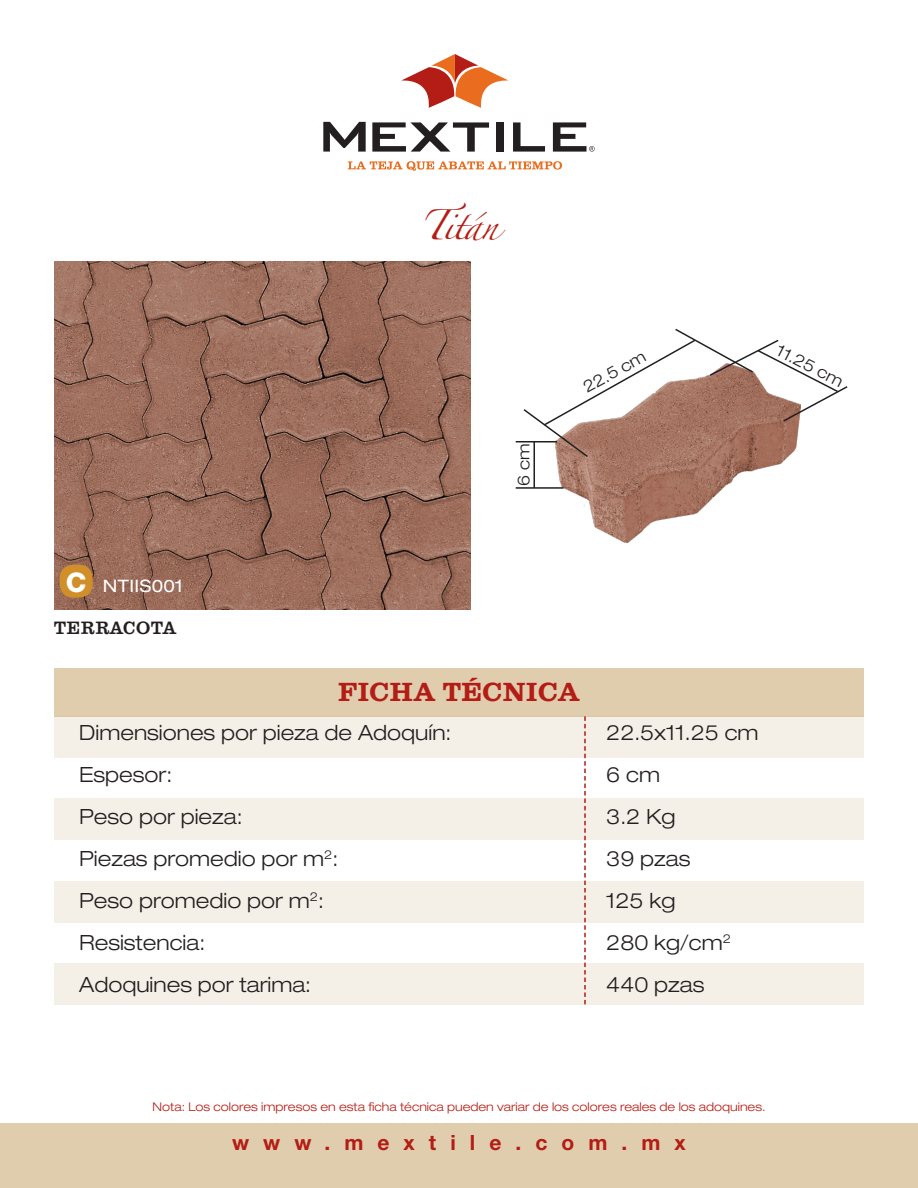
<style>
.page{position:relative;width:918px;height:1188px;background:#fff}
.page>*{position:absolute;margin:0;border:0;box-sizing:border-box;transform-origin:0 0}
.t1{font:800 27.15px "Helvetica Neue";color:#fff}
.t2{font:700 27px "Clarendon Com";color:#b41d15}
.t3{font:27px "Zapfino";color:#b41d15}
.t4{font:300 expanded 21px/42px "Helvetica Neue";color:#231f20}
.t5{font:700 21px "Helvetica Neue";letter-spacing:.67em;color:#b41d15}
.t6{font:500 18.45px "Clarendon Com";letter-spacing:.025em;color:#231f20}
.t7{font:expanded 17.25px "Helvetica Neue";letter-spacing:.025em;color:#fff}
.t8{font:300 expanded 16.5px "Helvetica Neue";color:#231f20}
.t9{font:300 expanded 12px "Helvetica Neue";color:#b41d15}
</style>
<div class="page">
<img style="left:556px;top:459px;width:230px;height:84px">
<img style="left:54px;top:262px;width:416px;height:347px">
<div style="left:54px;top:668px;width:810px;height:48px;background:#e0cdae"></div>
<div style="left:54px;top:716px;width:810px;height:42px;background:#f5f0e7"></div>
<div style="left:54px;top:799px;width:810px;height:41px;background:#f5f0e7"></div>
<div style="left:54px;top:881px;width:810px;height:41px;background:#f5f0e7"></div>
<div style="left:54px;top:963px;width:810px;height:41px;background:#f5f0e7"></div>
<svg style="left:401px;top:54px;width:108px;height:54px"></svg>
<svg style="left:323px;top:122px;width:43px;height:30px"></svg>
<div style="left:496px;top:122px;width:8px;height:30px;background:#231f20"></div>
<svg style="left:513px;top:122px;width:32px;height:30px"></svg>
<svg style="left:372px;top:122px;width:117px;height:30px"></svg>
<svg style="left:348px;top:161px;width:214px;height:10px"></svg>
<svg style="left:553px;top:122px;width:42px;height:30px"></svg>
<svg style="left:584px;top:716px;width:2px;height:288px"></svg>
<div style="left:60px;top:565px;width:33px;height:33px;background:#d18f29;border-radius:14px"></div>
<svg style="left:522px;top:328px;width:326px;height:131px"></svg>
<hr style="left:516px;top:441px;width:41px;height:1px;background:#231f20">
<hr style="left:516px;top:487px;width:48px;height:2px;background:#231f20">
<hr style="left:533px;top:442px;width:2px;height:46px;background:#231f20">
<div style="left:0;top:1123px;width:918px;height:65px;background:#e0cdae"></div>
<p class="t3" style="left:420px;top:214px;width:80px">Titán</p>
<p class="t8" style="left:514px;top:486px;width:44px;rotate:-90deg">6 cm</p>
<p class="t8" style="left:580px;top:380px;width:70px;rotate:-29deg">22.5 cm</p>
<p class="t8" style="left:782px;top:340px;width:74px;rotate:27deg">11.25 cm</p>
<p class="t1" style="left:66px;top:566px;width:22px">C</p>
<p class="t7" style="left:103px;top:575px;width:82px">NTIIS001</p>
<p class="t6" style="left:54px;top:618px;width:124px">TERRACOTA</p>
<p class="t2" style="left:338px;top:677px;width:244px">FICHA TÉCNICA</p>
<p class="t4" style="left:79px;top:711px;width:374px">Dimensiones por pieza de Adoquín:<br>Espesor:<br>Peso por pieza:<br>Piezas promedio por m<sup>2</sup>:<br>Peso promedio por m<sup>2</sup>:<br>Resistencia:<br>Adoquines por tarima:</p>
<p class="t4" style="left:606px;top:711px;width:154px">22.5x11.25 cm<br>6 cm<br>3.2 Kg<br>39 pzas<br>125 kg<br>280 kg/cm<sup>2<br></sup>440 pzas</p>
<p class="t9" style="left:153px;top:1100px;width:614px">Nota: Los colores impresos en esta ficha técnica pueden variar de los colores reales de los adoquines.</p>
<p class="t5" style="left:232px;top:1130px;width:455px">www.mextile.com.mx</p>
</div>
